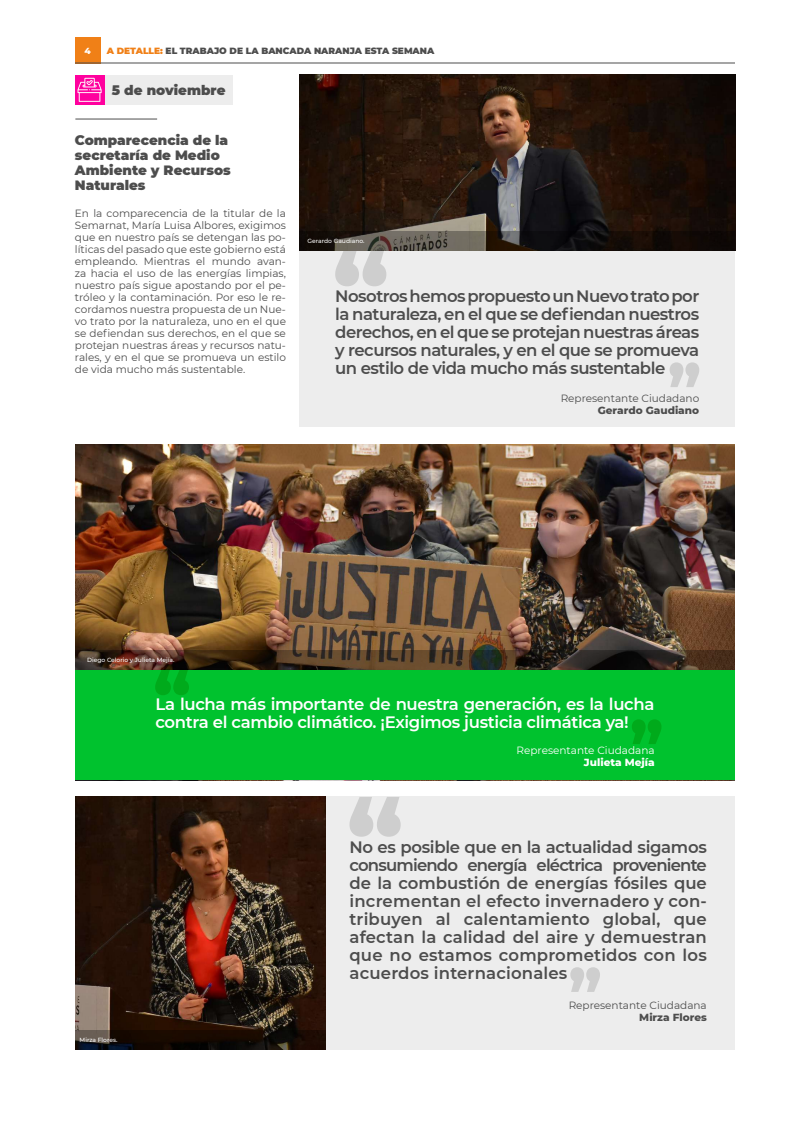
<style>
.page{position:relative;width:810px;height:1125px;background:#fff}
.page>*{position:absolute;margin:0;border:0;box-sizing:border-box;transform-origin:0 0}
.t1{font:600 16.5px/18px "Montserrat";letter-spacing:-.015em;color:#4d4d4d;text-align:justify}
.t2{font:600 16.5px/18px "Montserrat";letter-spacing:-.02em;color:#fff}
.t3{font:900 13.5px/15px "Montserrat";color:#4d4d4d}
.t4{font:10.5px/12px "Montserrat";color:#4d4d4d;text-align:justify}
.t5{font:800 10.5px "Montserrat";color:#4d4d4d}
.t6{font:10.5px "Montserrat";color:#fff}
.t7{font:800 10.5px "Montserrat";color:#fff}
.t8{font:900 9px "Montserrat";color:#4d4d4d}
.t9{font:800 9px "Montserrat";color:#fff}
.t10{font:500 6px "Montserrat";color:#fff}
.s1{color:#f08017}
</style>
<div class="page">
<div style="left:75px;top:37px;width:25px;height:26px;background:#f08017"></div>
<hr style="left:75px;top:63px;width:660px;height:1px;background:#4d4d4d">
<img style="left:75px;top:444px;width:660px;height:207px">
<div style="left:75px;top:670px;width:660px;height:110px;background:#00c22e"></div>
<div style="left:103px;top:75px;width:129px;height:29px;background:#ededed"></div>
<div style="left:75px;top:75px;width:29px;height:29px;background:#ff009e"></div>
<hr style="left:75px;top:119px;width:82px;height:1px;background:#4d4d4d">
<svg style="left:78px;top:78px;width:24px;height:24px"></svg>
<div style="left:299px;top:75px;width:436px;height:352px;background:#ededed"></div>
<div style="left:326px;top:797px;width:409px;height:253px;background:#ededed"></div>
<svg style="left:335px;top:251px;width:51px;height:35px;background:#d7d7d7"></svg>
<svg style="left:350px;top:797px;width:51px;height:40px;background:#d8d8d8"></svg>
<svg style="left:155px;top:670px;width:34px;height:25px"></svg>
<svg style="left:670px;top:362px;width:29px;height:25px"></svg>
<svg style="left:570px;top:967px;width:30px;height:25px"></svg>
<svg style="left:632px;top:719px;width:30px;height:25px"></svg>
<img style="left:300px;top:75px;width:435px;height:156px">
<img style="left:75px;top:797px;width:251px;height:233px">
<svg style="left:75px;top:1030px;width:251px;height:20px;background:#1b120d"></svg>
<svg style="left:75px;top:651px;width:660px;height:19px;background:#3f2d1f"></svg>
<svg style="left:299px;top:231px;width:436px;height:20px;background:#302a25"></svg>
<p class="t9" style="left:85px;top:44px;width:8px">4</p>
<p class="t8" style="left:107px;top:44px;width:329px"><span class="s1">A DETALLE:</span> EL TRABAJO DE LA BANCADA NARANJA ESTA SEMANA</p>
<p class="t3" style="left:112px;top:82px;width:115px">5 de noviembre</p>
<p class="t3" style="left:75px;top:132px;width:157px">Comparecencia de la secretaría de Medio<br>Ambiente y Recursos<br>Naturales</p>
<p class="t4" style="left:75px;top:207px;width:213px">En la comparecencia de la titular de la Semarnat, María Luisa Albores, exigimos que en nuestro país se detengan las po&shy;líticas del pasado que este gobierno está empleando. Mientras el mundo avan&shy;za hacia el uso de las energías limpias, nuestro país sigue apostando por el pe&shy;tróleo y la contaminación. Por eso le re&shy;cordamos nuestra propuesta de un Nue&shy;vo trato por la naturaleza, uno en el que se defiendan sus derechos, en el que se protejan nuestras áreas y recursos natu&shy;rales, y en el que se promueva un estilo de vida mucho más sustentable.</p>
<p class="t10" style="left:308px;top:237px;width:59px">Gerardo Gaudiano.</p>
<h1 class="t1" style="left:335px;top:287px;width:366px">Nosotros hemos propuesto un Nuevo trato por la naturaleza, en el que se defiendan nuestros derechos, en el que se protejan nuestras áreas y recursos naturales, y en el que se promueva un estilo de vida mucho más sustentable</h1>
<p class="t4" style="left:561px;top:392px;width:140px">Representante Ciudadano</p>
<p class="t5" style="left:598px;top:403px;width:103px">Gerardo Gaudiano</p>
<p class="t10" style="left:87px;top:656px;width:89px">Diego Celorio y Julieta Mejía.</p>
<h1 class="t2" style="left:155px;top:694px;width:501px">La lucha más importante de nuestra generación, es la lucha contra el cambio climático. ¡Exigimos justicia climática ya!</h1>
<p class="t6" style="left:517px;top:743px;width:140px">Representante Ciudadana</p>
<p class="t7" style="left:584px;top:755px;width:72px">Julieta Mejía</p>
<p class="t1" style="left:350px;top:837px;width:359px">No es posible que en la actualidad sigamos consumiendo energía eléctrica proveniente de la combustión de energías fósiles que incrementan el efecto invernadero y con&shy;tribuyen al calentamiento global, que afectan la calidad del aire y demuestran que no estamos comprometidos con los acuerdos internacionales</p>
<p class="t10" style="left:80px;top:1036px;width:39px">Mirza Flores.</p>
<p class="t4" style="left:569px;top:999px;width:140px">Representante Ciudadana</p>
<p class="t5" style="left:639px;top:1010px;width:69px">Mirza Flores</p>
</div>
